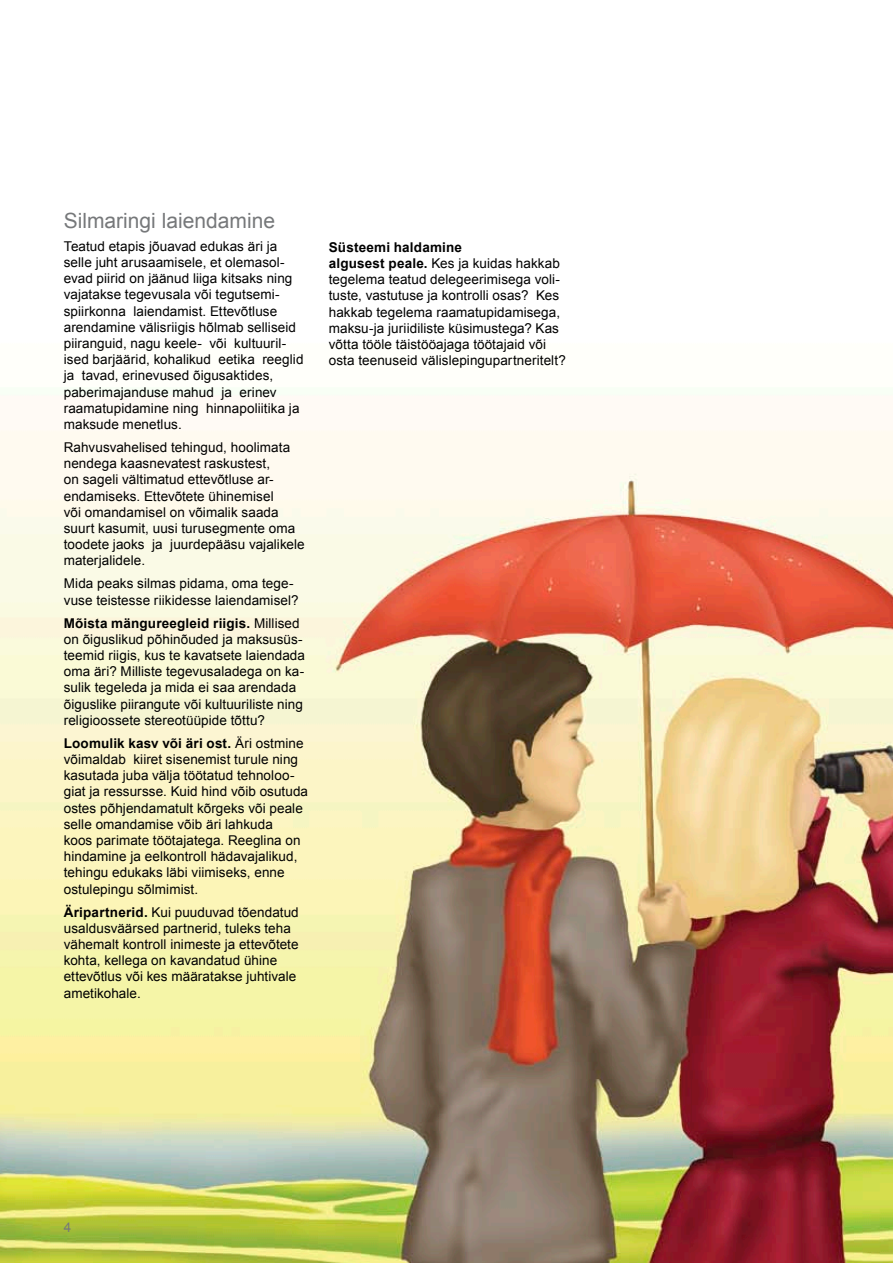
<style>
.page{position:relative;width:893px;height:1263px;background:#fff}
.page>*{position:absolute;margin:0;border:0;box-sizing:border-box;transform-origin:0 0}
.t1{font:21px "Arial";color:#76787a}
.t2{font:13.5px/16.2px "Arial";letter-spacing:.005em;color:#000}
.t3{font:13.5px "Arial";color:#76787a}
.s1{font-weight:700}
</style>
<div class="page">
<img style="left:0;top:430px;width:893px;height:833px">
<h1 class="t1" style="left:64px;top:207px;width:213px">Silmaringi laiendamine</h1>
<p class="t2" style="left:64px;top:238px;width:241px">Teatud etapis jõuavad edukas äri ja selle juht arusaamisele, et olemasol&shy;evad piirid on jäänud liiga kitsaks ning vajatakse tegevusala või tegutsemi&shy;spiirkonna laiendamist. Ettevõtluse arendamine välisriigis hõlmab selliseid piiranguid, nagu keele- või kultuuril&shy;ised barjäärid, kohalikud eetika reeglid ja tavad, erinevused õigusaktides, paberimajanduse mahud ja erinev raamatupidamine ning hinnapoliitika ja maksude menetlus.</p>
<p class="t2" style="left:64px;top:439px;width:243px">Rahvusvahelised tehingud, hoolimata nendega kaasnevatest raskustest,<br>on sageli vältimatud ettevõtluse ar&shy;endamiseks. Ettevõtete ühinemisel<br>või omandamisel on võimalik saada suurt kasumit, uusi turusegmente oma toodete jaoks ja juurdepääsu vajalikele materjalidele.</p>
<p class="t2" style="left:64px;top:576px;width:236px">Mida peaks silmas pidama, oma tege&shy;vuse teistesse riikidesse laiendamisel?</p>
<p class="t2" style="left:64px;top:615px;width:243px"><span class="s1">Mõista mängureegleid riigis.</span> Millised on õiguslikud põhinõuded ja maksusüs&shy;teemid riigis, kus te kavatsete laiendada oma äri? Milliste tegevusaladega on ka&shy;sulik tegeleda ja mida ei saa arendada õiguslike piirangute või kultuuriliste ning religioossete stereotüüpide tõttu?</p>
<p class="t2" style="left:64px;top:735px;width:246px"><span class="s1">Loomulik kasv või äri ost.</span> Äri ostmine võimaldab kiiret sisenemist turule ning kasutada juba välja töötatud tehnoloo&shy;giat ja ressursse. Kuid hind võib osutuda ostes põhjendamatult kõrgeks või peale selle omandamise võib äri lahkuda<br>koos parimate töötajatega. Reeglina on hindamine ja eelkontroll hädavajalikud, tehingu edukaks läbi viimiseks, enne ostulepingu sõlmimist.</p>
<p class="t2" style="left:64px;top:904px;width:236px"><span class="s1">Äripartnerid.</span> Kui puuduvad tõendatud usaldusväärsed partnerid, tuleks teha vähemalt kontroll inimeste ja ettevõtete kohta, kellega on kavandatud ühine ettevõtlus või kes määratakse juhtivale ametikohale.</p>
<p class="t2" style="left:329px;top:239px;width:239px"><span class="s1">Süsteemi haldamine<br>algusest peale.</span> Kes ja kuidas hakkab tegelema teatud delegeerimisega voli&shy;tuste, vastutuse ja kontrolli osas? Kes hakkab tegelema raamatupidamisega, maksu-ja juriidiliste küsimustega? Kas võtta tööle täistööajaga töötajaid või osta teenuseid välislepingupartneritelt?</p>
<p class="t3" style="left:64px;top:1218px;width:9px">4</p>
<p class="t3" style="left:64px;top:1220px;width:9px">6</p>
</div>
